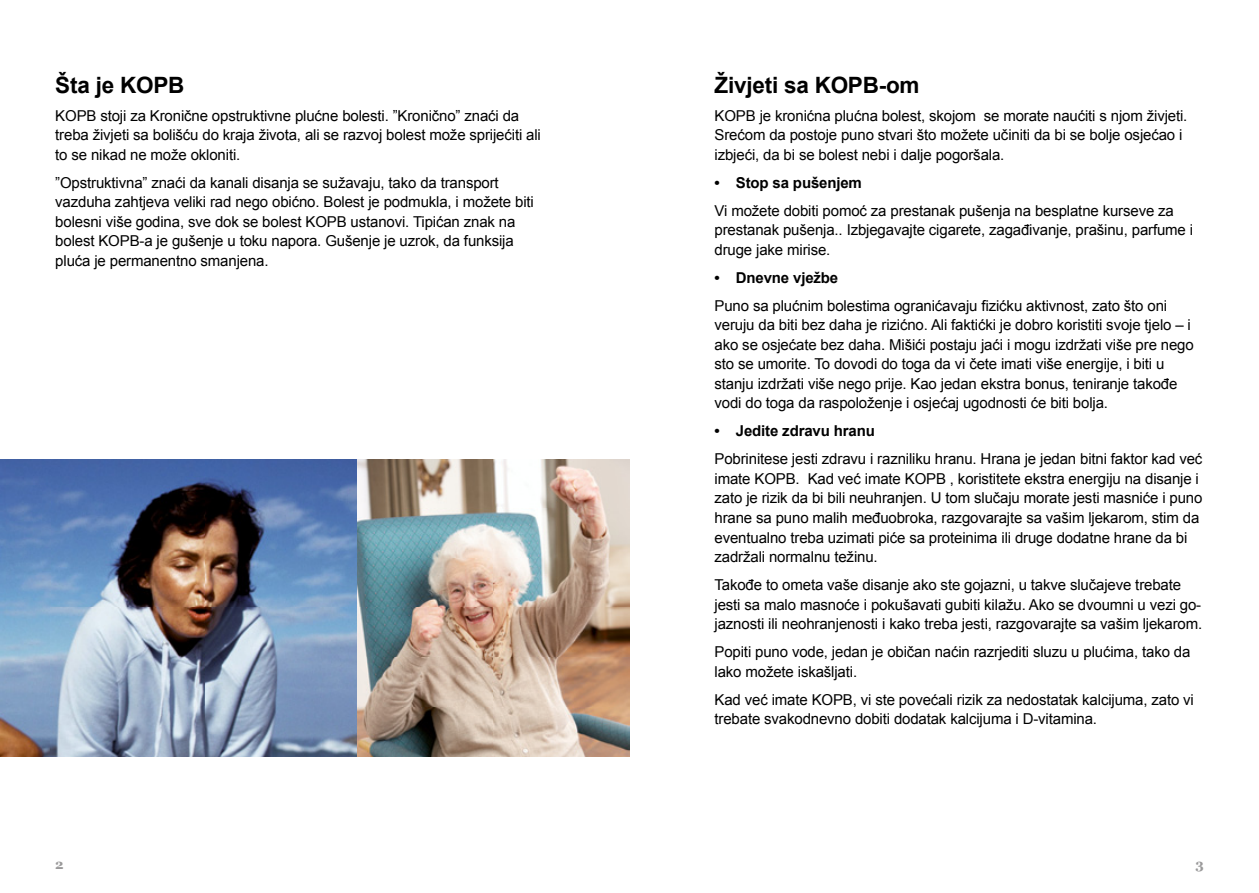
<style>
.page{position:relative;width:1259px;height:893px;background:#fff}
.page>*{position:absolute;margin:0;border:0;box-sizing:border-box;transform-origin:0 0}
.t1{font:700 22.5px "Arial";letter-spacing:-.01em;color:#000}
.t2{font:15px/19.5px "Arial";letter-spacing:-.01em;color:#000}
.t3{font:700 15px "Arial";letter-spacing:-.01em;color:#000}
.t4{font:700 13.5px "Georgia";color:#9a999a}
</style>
<div class="page">
<img style="left:0;top:459px;width:629px;height:298px">
<h1 class="t1" style="left:55px;top:70px;width:131px">Šta je KOPB</h1>
<p class="t2" style="left:55px;top:106px;width:487px">KOPB stoji za Kronične opstruktivne plućne bolesti. ”Kronično” znaći da treba živjeti sa bolišću do kraja života, ali se razvoj bolest može sprijećiti ali to se nikad ne može okloniti.</p>
<p class="t2" style="left:55px;top:173px;width:480px">”Opstruktivna” znaći da kanali disanja se sužavaju, tako da transport vazduha zahtjeva veliki rad nego obićno. Bolest je podmukla, i možete biti bolesni više godina, sve dok se bolest KOPB ustanovi. Tipićan znak na bolest KOPB-a je gušenje u toku napora. Gušenje je uzrok, da funksija pluća je permanentno smanjena.</p>
<h1 class="t1" style="left:714px;top:70px;width:206px">Živjeti sa KOPB-om</h1>
<p class="t2" style="left:714px;top:106px;width:474px">KOPB je kronićna plućna bolest, skojom se morate naućiti s njom živjeti.<br>Srećom da postoje puno stvari što možete učiniti da bi se bolje osjećao i izbjeći, da bi se bolest nebi i dalje pogoršala.</p>
<p class="t3" style="left:714px;top:173px;width:149px">• Stop sa pušenjem</p>
<p class="t2" style="left:714px;top:201px;width:480px">Vi možete dobiti pomoć za prestanak pušenja na besplatne kurseve za prestanak pušenja.. Izbjegavajte cigarete, zagađivanje, prašinu, parfume i druge jake mirise.</p>
<p class="t3" style="left:714px;top:268px;width:125px">• Dnevne vježbe</p>
<p class="t2" style="left:714px;top:296px;width:481px">Puno sa plućnim bolestima ogranićavaju fizićku aktivnost, zato što oni veruju da biti bez daha je rizićno. Ali faktićki je dobro koristiti svoje tjelo – i ako se osjećate bez daha. Mišići postaju jaći i mogu izdržati više pre nego sto se umorite. To dovodi do toga da vi čete imati više energije, i biti u stanju izdržati više nego prije. Kao jedan ekstra bonus, teniranje takođe vodi do toga da raspoloženje i osjećaj ugodnosti će biti bolja.</p>
<p class="t3" style="left:714px;top:421px;width:162px">• Jedite zdravu hranu</p>
<p class="t2" style="left:714px;top:450px;width:489px">Pobrinitese jesti zdravu i razniliku hranu. Hrana je jedan bitni faktor kad već imate KOPB. Kad već imate KOPB , koristitete ekstra energiju na disanje i zato je rizik da bi bili neuhranjen. U tom slučaju morate jesti masniće i puno hrane sa puno malih međuobroka, razgovarajte sa vašim ljekarom, stim da eventualno treba uzimati piće sa proteinima ili druge dodatne hrane da bi zadržali normalnu težinu.</p>
<p class="t2" style="left:714px;top:575px;width:489px">Takođe to ometa vaše disanje ako ste gojazni, u takve slučajeve trebate jesti sa malo masnoće i pokušavati gubiti kilažu. Ako se dvoumni u vezi go&shy;jaznosti ili neohranjenosti i kako treba jesti, razgovarajte sa vašim ljekarom.</p>
<p class="t2" style="left:714px;top:642px;width:477px">Popiti puno vode, jedan je običan naćin razrjediti sluzu u plućima, tako da lako možete iskašljati.</p>
<p class="t2" style="left:714px;top:690px;width:481px">Kad već imate KOPB, vi ste povećali rizik za nedostatak kalcijuma, zato vi trebate svakodnevno dobiti dodatak kalcijuma i D-vitamina.</p>
<p class="t4" style="left:55px;top:856px;width:10px">2</p>
<p class="t4" style="left:1195px;top:856px;width:10px">3</p>
</div>
